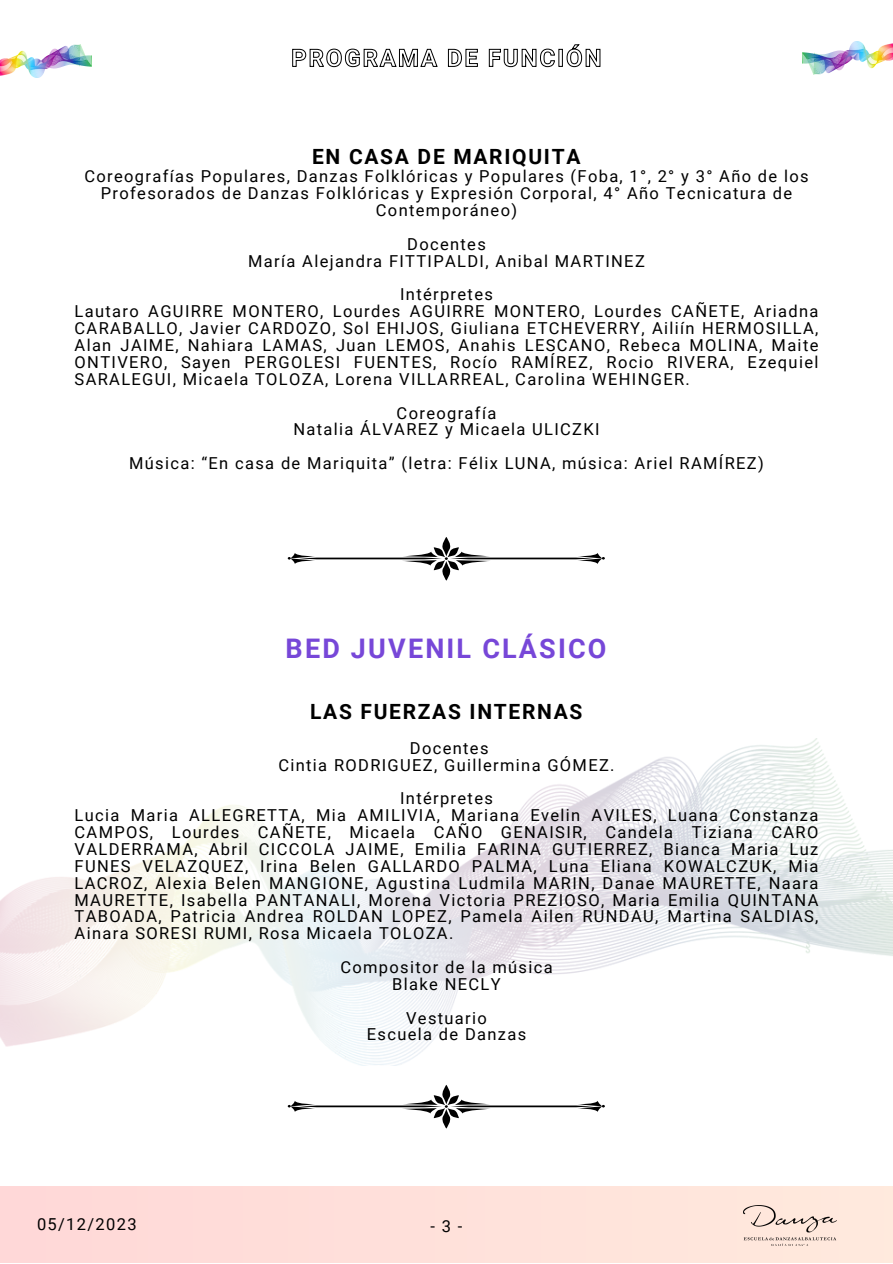
<style>
.page{position:relative;width:893px;height:1264px;background:#fff}
.page>*{position:absolute;margin:0;border:0;box-sizing:border-box;transform-origin:0 0}
.t1{font:700 27px "Roboto";letter-spacing:.08em;color:#7747d8}
.t2{font:700 21px "Roboto";letter-spacing:.08em;color:#000}
.t3{font:16.5px/16.8px "Roboto";letter-spacing:.08em;color:#000;text-align:justify}
</style>
<div class="page">
<div style="left:0;top:1186px;width:892px;height:76px;background:#ffe0da"></div>
<img style="left:0;top:738px;width:892px;height:327px">
<img style="left:743px;top:1205px;width:93px;height:40px">
<img style="left:0;top:45px;width:92px;height:33px">
<img style="left:802px;top:42px;width:90px;height:32px">
<svg style="left:288px;top:537px;width:317px;height:43px"></svg>
<svg style="left:292px;top:44px;width:308px;height:24px"></svg>
<svg style="left:288px;top:1085px;width:317px;height:43px"></svg>
<p class="t2" style="left:312px;top:145px;width:270px">EN CASA DE MARIQUITA</p>
<p class="t3" style="left:84px;top:168px;width:725px;text-align:center">Coreografías Populares, Danzas Folklóricas y Populares (Foba, 1°, 2° y 3° Año de los<br>Profesorados de Danzas Folklóricas y Expresión Corporal, 4° Año Tecnicatura de<br>Contemporáneo)</p>
<p class="t3" style="left:407px;top:236px;width:80px">Docentes</p>
<p class="t3" style="left:248px;top:253px;width:398px">María Alejandra FITTIPALDI, Anibal MARTINEZ</p>
<p class="t3" style="left:400px;top:286px;width:94px">Intérpretes</p>
<p class="t3" style="left:75px;top:303px;width:745px">Lautaro AGUIRRE MONTERO, Lourdes AGUIRRE MONTERO, Lourdes CAÑETE, Ariadna CARABALLO, Javier CARDOZO, Sol EHIJOS, Giuliana ETCHEVERRY, Ailiín HERMOSILLA, Alan JAIME, Nahiara LAMAS, Juan LEMOS, Anahis LESCANO, Rebeca MOLINA, Maite ONTIVERO, Sayen PERGOLESI FUENTES, Rocío RAMÍREZ, Rocio RIVERA, Ezequiel SARALEGUI, Micaela TOLOZA, Lorena VILLARREAL, Carolina WEHINGER.</p>
<p class="t3" style="left:396px;top:404px;width:101px">Coreografía</p>
<p class="t3" style="left:293px;top:421px;width:308px">Natalia ÁLVAREZ y Micaela ULICZKI</p>
<p class="t3" style="left:129px;top:455px;width:636px">Música: “En casa de Mariquita” (letra: Félix LUNA, música: Ariel RAMÍREZ)</p>
<p class="t1" style="left:285px;top:633px;width:322px">BED JUVENIL CLÁSICO</p>
<p class="t2" style="left:310px;top:699px;width:274px">LAS FUERZAS INTERNAS</p>
<p class="t3" style="left:410px;top:739px;width:80px">Docentes</p>
<p class="t3" style="left:278px;top:756px;width:337px">Cintia RODRIGUEZ, Guillermina GÓMEZ.</p>
<p class="t3" style="left:400px;top:790px;width:94px">Intérpretes</p>
<p class="t3" style="left:75px;top:807px;width:745px">Lucia Maria ALLEGRETTA, Mia AMILIVIA, Mariana Evelin AVILES, Luana Constanza CAMPOS, Lourdes CAÑETE, Micaela CAÑO GENAISIR, Candela Tiziana CARO VALDERRAMA, Abril CICCOLA JAIME, Emilia FARINA GUTIERREZ, Bianca Maria Luz FUNES VELAZQUEZ, Irina Belen GALLARDO PALMA, Luna Eliana KOWALCZUK, Mia LACROZ, Alexia Belen MANGIONE, Agustina Ludmila MARIN, Danae MAURETTE, Naara MAURETTE, Isabella PANTANALI, Morena Victoria PREZIOSO, Maria Emilia QUINTANA TABOADA, Patricia Andrea ROLDAN LOPEZ, Pamela Ailen RUNDAU, Martina SALDIAS, Ainara SORESI RUMI, Rosa Micaela TOLOZA.</p>
<p class="t3" style="left:340px;top:958px;width:214px">Compositor de la música</p>
<p class="t3" style="left:392px;top:975px;width:110px">Blake NECLY</p>
<p class="t3" style="left:406px;top:1009px;width:82px">Vestuario</p>
<p class="t3" style="left:367px;top:1026px;width:161px">Escuela de Danzas</p>
<p class="t3" style="left:37px;top:1215px;width:101px">05/12/2023</p>
<p class="t3" style="left:430px;top:1217px;width:33px">-3-</p>
</div>
